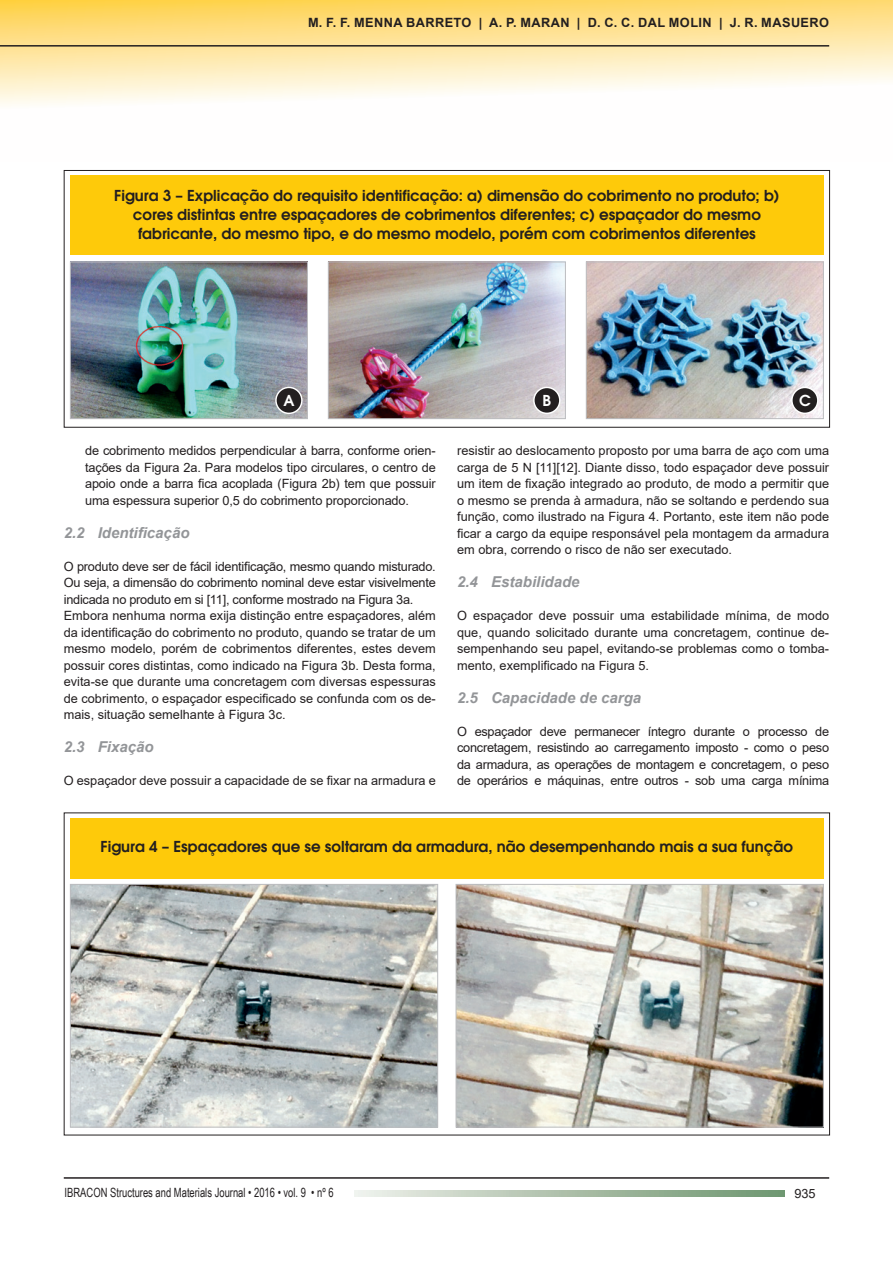
<style>
.page{position:relative;width:893px;height:1263px;background:#fff}
.page>*{position:absolute;margin:0;border:0;box-sizing:border-box;transform-origin:0 0}
.t1{font:600 15px/19px "Avant Garde";color:#231f20;text-align:center}
.t2{font:italic 700 15px "Arial";color:#939598}
.t3{font:600 15px "Avant Garde";color:#fff}
.t4{font:12.75px/16.5px "Arial";color:#231f20;text-align:justify}
.t5{font:700 12.75px "Arial";letter-spacing:.035em;color:#231f20}
.t6{font:12.75px "Arial Narrow";color:#231f20;scale:.9 1}
</style>
<div class="page">
<svg style="left:0;top:0;width:893px;height:105px"></svg>
<hr style="left:64px;top:1177px;width:765px;height:2px;background:#231f20">
<hr style="left:0;top:45px;width:829px;height:2px;background:#231f20">
<svg style="left:354px;top:1190px;width:431px;height:6px;background:#acc0aa"></svg>
<div style="left:64px;top:170px;width:766px;height:258px;border:1px solid #231f20"></div>
<img style="left:588px;top:264px;width:233px;height:153px">
<div style="left:586px;top:262px;width:237px;height:157px;border:1px solid #bcbdc0"></div>
<img style="left:72px;top:264px;width:234px;height:153px">
<div style="left:70px;top:262px;width:238px;height:157px;border:1px solid #bcbdc0"></div>
<div style="left:275px;top:387px;width:28px;height:27px;border:3px solid #fff;border-radius:50%"></div>
<div style="left:277px;top:388px;width:24px;height:25px;background:#231f20;border-radius:50%"></div>
<img style="left:330px;top:264px;width:234px;height:153px">
<div style="left:328px;top:262px;width:238px;height:157px;border:1px solid #bcbdc0"></div>
<div style="left:533px;top:387px;width:27px;height:27px;border:3px solid #fff;border-radius:50%"></div>
<div style="left:535px;top:388px;width:24px;height:25px;background:#231f20;border-radius:50%"></div>
<div style="left:791px;top:387px;width:27px;height:27px;border:3px solid #fff;border-radius:50%"></div>
<div style="left:793px;top:388px;width:24px;height:25px;background:#231f20;border-radius:50%"></div>
<div style="left:70px;top:176px;width:753px;height:79px;background:#feca0a"></div>
<img style="left:72px;top:886px;width:364px;height:239px">
<div style="left:70px;top:884px;width:368px;height:243px;border:1px solid #bcbdc0"></div>
<img style="left:458px;top:886px;width:363px;height:239px">
<div style="left:456px;top:884px;width:367px;height:243px;border:1px solid #bcbdc0"></div>
<div style="left:70px;top:818px;width:753px;height:60px;background:#feca0a"></div>
<p class="t5" style="left:308px;top:14px;width:523px">M. F. F. MENNA BARRETO | A. P. MARAN | D. C. C. DAL MOLIN | J. R. MASUERO</p>
<p class="t1" style="left:114px;top:186px;width:667px">Figura 3 – Explicação do requisito identificação: a) dimensão do cobrimento no produto; b) cores distintas entre espaçadores de cobrimentos diferentes; c) espaçador do mesmo fabricante, do mesmo tipo, e do mesmo modelo, porém com cobrimentos diferentes</p>
<p class="t3" style="left:283px;top:391px;width:13px">A</p>
<p class="t3" style="left:542px;top:391px;width:10px">B</p>
<p class="t3" style="left:799px;top:391px;width:13px">C</p>
<p class="t4" style="left:85px;top:443px;width:352px">de cobrimento medidos perpendicular à barra, conforme orien&shy;tações da Figura 2a. Para modelos tipo circulares, o centro de apoio onde a barra fica acoplada (Figura 2b) tem que possuir uma espessura superior 0,5 do cobrimento proporcionado.</p>
<p class="t2" style="left:64px;top:523px;width:127px">2.2 Identificação</p>
<p class="t4" style="left:64px;top:558px;width:374px;text-align:left">O produto deve ser de fácil identificação, mesmo quando misturado.<br>Ou seja, a dimensão do cobrimento nominal deve estar visivelmente indicada no produto em si [11], conforme mostrado na Figura 3a.<br>Embora nenhuma norma exija distinção entre espaçadores, além da identificação do cobrimento no produto, quando se tratar de um mesmo modelo, porém de cobrimentos diferentes, estes devem possuir cores distintas, como indicado na Figura 3b. Desta forma, evita-se que durante uma concretagem com diversas espessuras de cobrimento, o espaçador especificado se confunda com os de&shy;mais, situação semelhante à Figura 3c.</p>
<p class="t2" style="left:64px;top:737px;width:91px">2.3 Fixação</p>
<p class="t4" style="left:64px;top:773px;width:374px">O espaçador deve possuir a capacidade de se fixar na armadura e</p>
<p class="t4" style="left:457px;top:443px;width:374px">resistir ao deslocamento proposto por uma barra de aço com uma carga de 5 N [11][12]. Diante disso, todo espaçador deve possuir um item de fixação integrado ao produto, de modo a permitir que o mesmo se prenda à armadura, não se soltando e perdendo sua função, como ilustrado na Figura 4. Portanto, este item não pode ficar a cargo da equipe responsável pela montagem da armadura em obra, correndo o risco de não ser executado.</p>
<p class="t2" style="left:457px;top:572px;width:124px">2.4 Estabilidade</p>
<p class="t4" style="left:457px;top:608px;width:374px">O espaçador deve possuir uma estabilidade mínima, de modo que, quando solicitado durante uma concretagem, continue de&shy;sempenhando seu papel, evitando-se problemas como o tomba&shy;mento, exemplificado na Figura 5.</p>
<p class="t2" style="left:457px;top:688px;width:186px">2.5 Capacidade de carga</p>
<p class="t4" style="left:457px;top:723px;width:374px">O espaçador deve permanecer íntegro durante o processo de concretagem, resistindo ao carregamento imposto - como o peso da armadura, as operações de montagem e concretagem, o peso de operários e máquinas, entre outros - sob uma carga mínima</p>
<p class="t1" style="left:101px;top:837px;width:694px">Figura 4 – Espaçadores que se soltaram da armadura, não desempenhando mais a sua função</p>
<p class="t6" style="left:65px;top:1183px;width:300px">IBRACON Structures and Materials Journal • 2016 • vol. 9 • nº 6</p>
<p class="t4" style="left:794px;top:1185px;width:23px">935</p>
</div>
